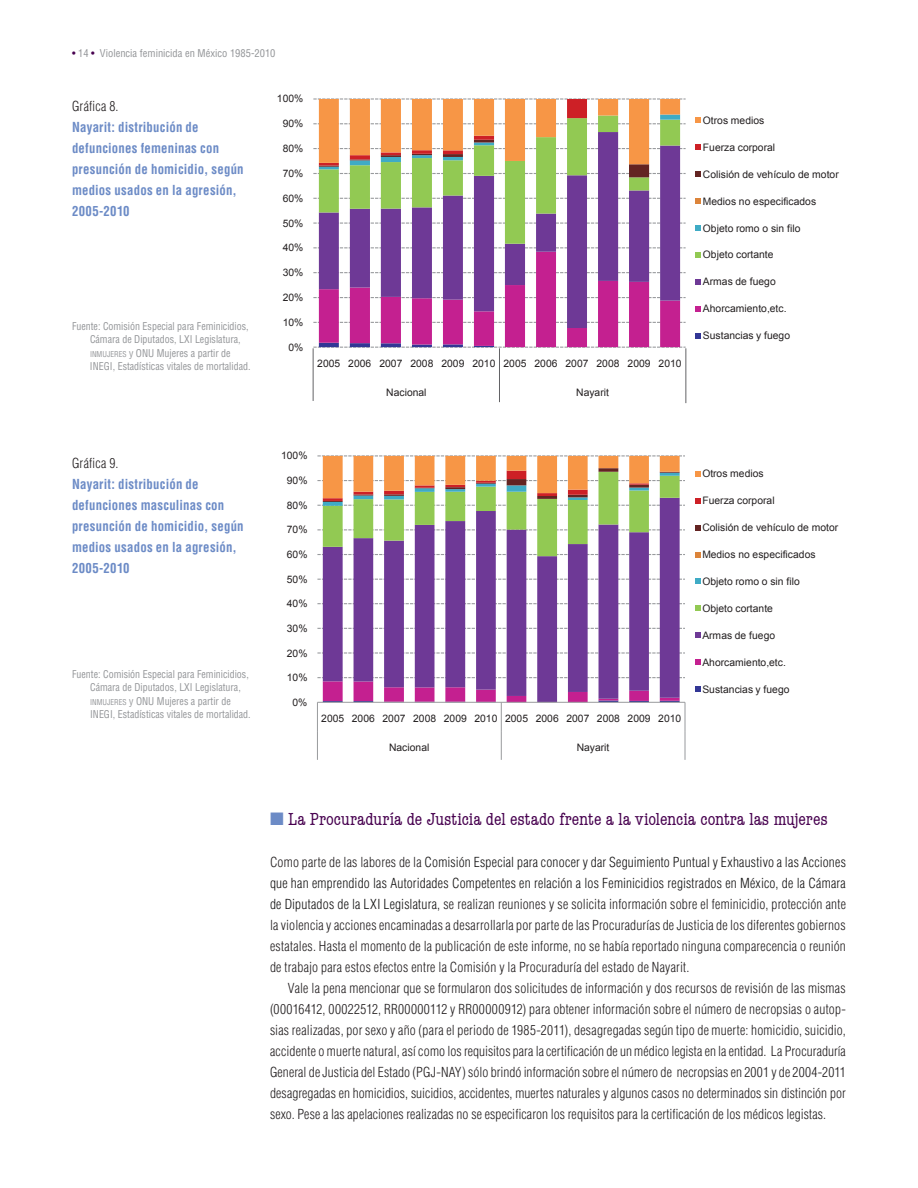
<style>
.page{position:relative;width:918px;height:1188px;background:#fff}
.page>*{position:absolute;margin:0;border:0;box-sizing:border-box;transform-origin:0 0}
.t1{font:condensed 18px "American Typewriter";color:#47004f}
.t2{font:300 condensed 13.5px/21px "Helvetica";letter-spacing:.01em;color:#231f20;text-align:justify}
.t3{font:700 condensed 13.5px/21px "Helvetica";letter-spacing:.015em;color:#6c8bc6;scale:.95 1}
.t4{font:condensed 10.5px/13.5px "Helvetica";color:#939598;scale:.95 1}
.t5{font:condensed 10.5px "Helvetica";color:#939598}
.t6{font:10.35px "Arial";letter-spacing:.005em;color:#231f20}
.s1{color:#47004f}
.s2{font-size:7.8px}
.s3{color:#6c8bc6}
.s4{color:#161515}
</style>
<div class="page">
<svg style="left:317px;top:652px;width:368px;height:2px"></svg>
<svg style="left:323px;top:556px;width:357px;height:121px;fill:#6e3996"></svg>
<svg style="left:317px;top:455px;width:368px;height:101px"></svg>
<svg style="left:317px;top:677px;width:369px;height:83px"></svg>
<svg style="left:695px;top:471px;width:5px;height:5px"></svg>
<svg style="left:695px;top:498px;width:5px;height:5px"></svg>
<svg style="left:695px;top:525px;width:5px;height:5px"></svg>
<svg style="left:695px;top:552px;width:5px;height:5px"></svg>
<svg style="left:695px;top:579px;width:5px;height:5px"></svg>
<svg style="left:695px;top:606px;width:5px;height:5px"></svg>
<svg style="left:695px;top:633px;width:5px;height:5px"></svg>
<svg style="left:695px;top:660px;width:5px;height:5px"></svg>
<svg style="left:695px;top:686px;width:5px;height:6px"></svg>
<svg style="left:313px;top:223px;width:373px;height:1px"></svg>
<svg style="left:313px;top:198px;width:373px;height:1px"></svg>
<svg style="left:313px;top:247px;width:373px;height:101px"></svg>
<svg style="left:319px;top:244px;width:361px;height:84px"></svg>
<svg style="left:319px;top:177px;width:361px;height:67px"></svg>
<svg style="left:313px;top:98px;width:373px;height:79px"></svg>
<svg style="left:696px;top:118px;width:5px;height:5px"></svg>
<svg style="left:696px;top:145px;width:5px;height:5px"></svg>
<svg style="left:696px;top:172px;width:5px;height:5px"></svg>
<svg style="left:696px;top:198px;width:5px;height:6px"></svg>
<svg style="left:696px;top:225px;width:5px;height:6px"></svg>
<svg style="left:696px;top:252px;width:5px;height:6px"></svg>
<svg style="left:696px;top:279px;width:5px;height:5px"></svg>
<svg style="left:696px;top:306px;width:5px;height:5px"></svg>
<svg style="left:696px;top:333px;width:5px;height:5px"></svg>
<hr style="left:499px;top:348px;width:1px;height:54px;background:#636366">
<hr style="left:685px;top:348px;width:1px;height:55px;background:#636366">
<hr style="left:313px;top:348px;width:1px;height:53px;background:#636366">
<p class="t5" style="left:72px;top:46px;width:205px"><span class="s1">•</span> 14 <span class="s1">•</span> Violencia feminicida en México 1985-2010</p>
<p class="t2" style="left:72px;top:96px;width:48px">Gráfica 8.</p>
<p class="t3" style="left:72px;top:116px;width:182px">Nayarit: distribución de defunciones femeninas con presunción de homicidio, según medios usados en la agresión,<br>2005-2010</p>
<p class="t4" style="left:90px;top:319px;width:171px;text-indent:-18px">Fuente: Comisión Especial para Feminicidios, Cámara de Diputados, LXI Legislatura, <span class="s2">INMUJERES</span> y ONU Mujeres a partir de INEGI, Estadísticas vitales de mortalidad.</p>
<p class="t6" style="left:277px;top:92px;width:28px">100%</p>
<p class="t6" style="left:283px;top:117px;width:22px">90%</p>
<p class="t6" style="left:283px;top:142px;width:22px">80%</p>
<p class="t6" style="left:283px;top:166px;width:22px">70%</p>
<p class="t6" style="left:283px;top:191px;width:22px">60%</p>
<p class="t6" style="left:283px;top:216px;width:22px">50%</p>
<p class="t6" style="left:283px;top:241px;width:22px">40%</p>
<p class="t6" style="left:283px;top:266px;width:22px">30%</p>
<p class="t6" style="left:283px;top:291px;width:22px">20%</p>
<p class="t6" style="left:283px;top:315px;width:22px">10%</p>
<p class="t6" style="left:288px;top:340px;width:16px">0%</p>
<p class="t6" style="left:317px;top:356px;width:366px">2005 2006 2007 2008 2009 2010 2005 2006 2007 2008 2009 2010</p>
<p class="t6" style="left:386px;top:385px;width:42px">Nacional</p>
<p class="t6" style="left:576px;top:385px;width:34px">Nayarit</p>
<p class="t6" style="left:703px;top:114px;width:63px">Otros medios</p>
<p class="t6" style="left:703px;top:140px;width:74px">Fuerza corporal</p>
<p class="t6" style="left:703px;top:167px;width:137px">Colisión de vehículo de motor</p>
<p class="t6" style="left:703px;top:194px;width:115px">Medios no especificados</p>
<p class="t6" style="left:703px;top:221px;width:99px">Objeto romo o sin filo</p>
<p class="t6" style="left:703px;top:248px;width:72px">Objeto cortante</p>
<p class="t6" style="left:703px;top:275px;width:74px">Armas de fuego</p>
<p class="t6" style="left:703px;top:302px;width:85px">Ahorcamiento,etc.</p>
<p class="t6" style="left:703px;top:329px;width:89px">Sustancias y fuego</p>
<p class="t2" style="left:72px;top:453px;width:48px">Gráfica 9.</p>
<p class="t3" style="left:72px;top:473px;width:182px">Nayarit: distribución de defunciones masculinas con presunción de homicidio, según medios usados en la agresión,<br>2005-2010</p>
<p class="t4" style="left:90px;top:667px;width:171px;text-indent:-18px">Fuente: Comisión Especial para Feminicidios, Cámara de Diputados, LXI Legislatura, <span class="s2">INMUJERES</span> y ONU Mujeres a partir de INEGI, Estadísticas vitales de mortalidad.</p>
<p class="t6" style="left:281px;top:449px;width:28px">100%</p>
<p class="t6" style="left:287px;top:474px;width:22px">90%</p>
<p class="t6" style="left:287px;top:498px;width:22px">80%</p>
<p class="t6" style="left:287px;top:523px;width:22px">70%</p>
<p class="t6" style="left:287px;top:548px;width:22px">60%</p>
<p class="t6" style="left:287px;top:572px;width:22px">50%</p>
<p class="t6" style="left:287px;top:597px;width:22px">40%</p>
<p class="t6" style="left:287px;top:621px;width:22px">30%</p>
<p class="t6" style="left:287px;top:646px;width:22px">20%</p>
<p class="t6" style="left:287px;top:671px;width:22px">10%</p>
<p class="t6" style="left:293px;top:695px;width:16px">0%</p>
<p class="t6" style="left:321px;top:712px;width:362px">2005 2006 2007 2008 2009 2010 2005 2006 2007 2008 2009 2010</p>
<p class="t6" style="left:389px;top:740px;width:42px">Nacional</p>
<p class="t6" style="left:577px;top:740px;width:34px">Nayarit</p>
<p class="t6" style="left:702px;top:467px;width:63px">Otros medios</p>
<p class="t6" style="left:702px;top:494px;width:74px">Fuerza corporal</p>
<p class="t6" style="left:702px;top:521px;width:137px">Colisión de vehículo de motor</p>
<p class="t6" style="left:702px;top:548px;width:115px">Medios no especificados</p>
<p class="t6" style="left:702px;top:575px;width:99px">Objeto romo o sin filo</p>
<p class="t6" style="left:702px;top:602px;width:72px">Objeto cortante</p>
<p class="t6" style="left:702px;top:628px;width:74px">Armas de fuego</p>
<p class="t6" style="left:702px;top:655px;width:85px">Ahorcamiento,etc.</p>
<p class="t6" style="left:702px;top:682px;width:89px">Sustancias y fuego</p>
<h1 class="t1" style="left:270px;top:809px;width:559px"><span class="s3">■</span> La Procuraduría de Justicia del estado frente a la violencia contra las mujeres</h1>
<p class="t2" style="left:270px;top:852px;width:578px">Como parte de las labores de la <span class="s4">Comisión Especial para conocer y dar Seguimiento Puntual y Exhaustivo a las Acciones que han emprendido las Autoridades Competentes en relación a los Feminicidios registrados en México, de la Cámara de Diputados de la LXI Legislatura,</span> se realizan reuniones y se solicita información sobre el feminicidio, protección ante la violencia y acciones encaminadas a desarrollarla por parte de las Procuradurías de Justicia de los diferentes gobiernos estatales. Hasta el momento de la publicación de este informe, no se había reportado ninguna comparecencia o reunión de trabajo para estos efectos entre la Comisión y la Procuraduría del estado de Nayarit.</p>
<p class="t2" style="left:270px;top:978px;width:578px;text-indent:18px">Vale la pena mencionar que se formularon dos solicitudes de información y dos recursos de revisión de las mismas (00016412, 00022512, RR00000112 y RR00000912) para obtener información sobre el número de necropsias o autop&shy;sias realizadas, por sexo y año (para el periodo de 1985-2011), desagregadas según tipo de muerte: homicidio, suicidio, accidente o muerte natural, así como los requisitos para la certificación de un médico legista en la entidad. La Procuraduría General de Justicia del Estado (pgj-nay) sólo brindó información sobre el número de necropsias en 2001 y de 2004-2011 desagregadas en homicidios, suicidios, accidentes, muertes naturales y algunos casos no determinados sin distinción por sexo. Pese a las apelaciones realizadas no se especificaron los requisitos para la certificación de los médicos legistas.</p>
</div>
